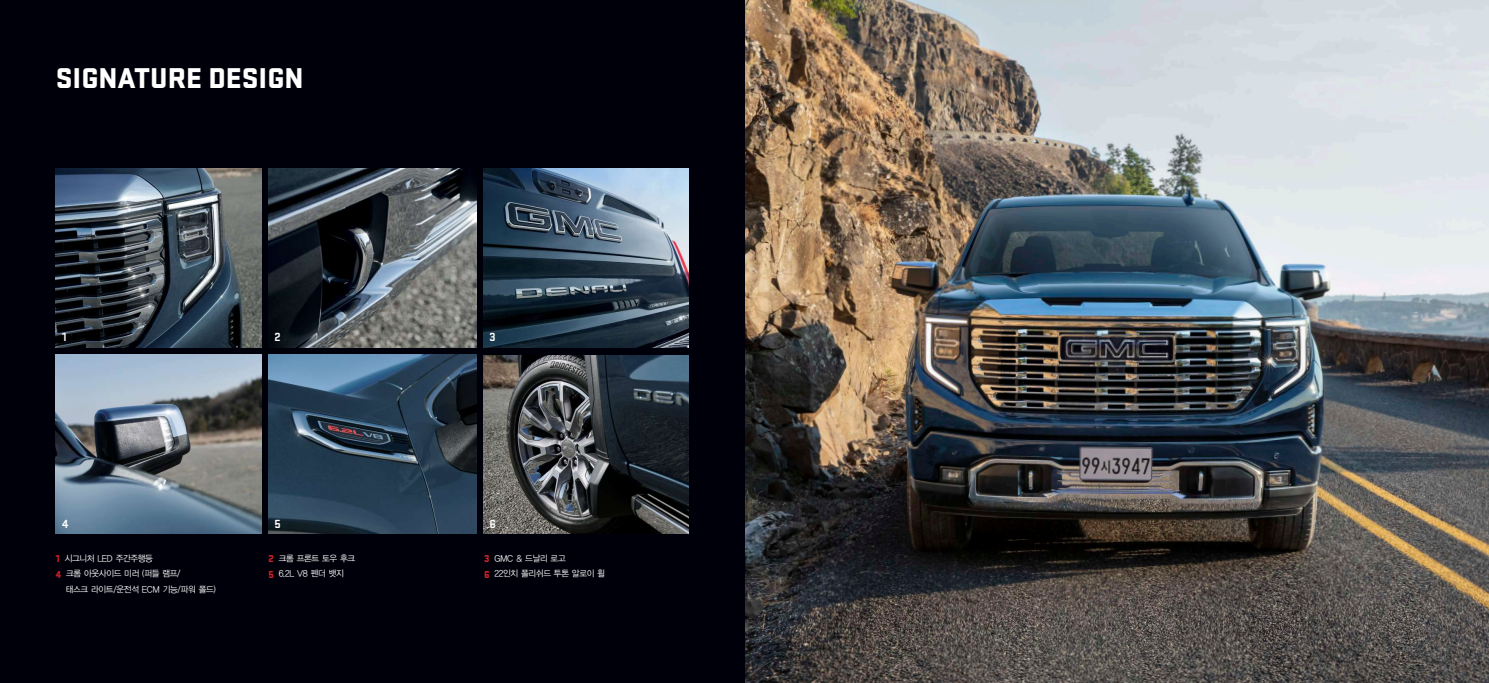
<style>
.page{position:relative;width:1489px;height:683px;background:#fff}
.page>*{position:absolute;margin:0;border:0;box-sizing:border-box;transform-origin:0 0}
.t1{font:900 29.75px "Stratum GMC";color:#fff}
.t2{font:700 12.25px "Stratum GMC";color:#fff}
.t3{font:8.75px/15.8px "YGO12";letter-spacing:-.12em;color:#fff;scale:.96 1}
.s1{font-family:"Stratum GMC";font-weight:900;font-size:10.5px;color:#cd2027}
</style>
<div class="page">
<img style="left:744px;top:0;width:744px;height:682px">
<div style="left:0;top:0;width:744px;height:682px;background:#00000b"></div>
<img style="left:56px;top:168px;width:205px;height:179px">
<img style="left:483px;top:168px;width:205px;height:179px">
<img style="left:268px;top:354px;width:208px;height:179px">
<img style="left:268px;top:168px;width:208px;height:179px">
<img style="left:56px;top:354px;width:205px;height:179px">
<img style="left:483px;top:355px;width:205px;height:178px">
<h1 class="t1" style="left:56px;top:56px;width:249px">SIGNATURE DESIGN</h1>
<h2 class="t2" style="left:62px;top:328px;width:6px">1</h2>
<h2 class="t2" style="left:274px;top:328px;width:8px">2</h2>
<h2 class="t2" style="left:489px;top:328px;width:8px">3</h2>
<h2 class="t2" style="left:62px;top:515px;width:8px">4</h2>
<h2 class="t2" style="left:274px;top:515px;width:8px">5</h2>
<h2 class="t2" style="left:489px;top:515px;width:8px">6</h2>
<p class="t3" style="left:56px;top:549px;width:103px"><span class="s1">1</span> 시그니처 LED 주간주행등</p>
<p class="t3" style="left:56px;top:565px;width:132px"><span class="s1">4</span> 크롬 아웃사이드 미러 (퍼들 램프/</p>
<p class="t3" style="left:65px;top:581px;width:159px">태스크 라이트/운전석 ECM 기능/파워 폴드)</p>
<p class="t3" style="left:268px;top:549px;width:92px"><span class="s1">2</span> 크롬 프론트 토우 후크<br><span class="s1">5</span> 6.2L V8 펜더 뱃지</p>
<p class="t3" style="left:484px;top:549px;width:128px"><span class="s1">3</span> GMC &amp; 드날리 로고<br><span class="s1">6</span> 22인치 폴리쉬드 투톤 알로이 휠</p>
</div>
